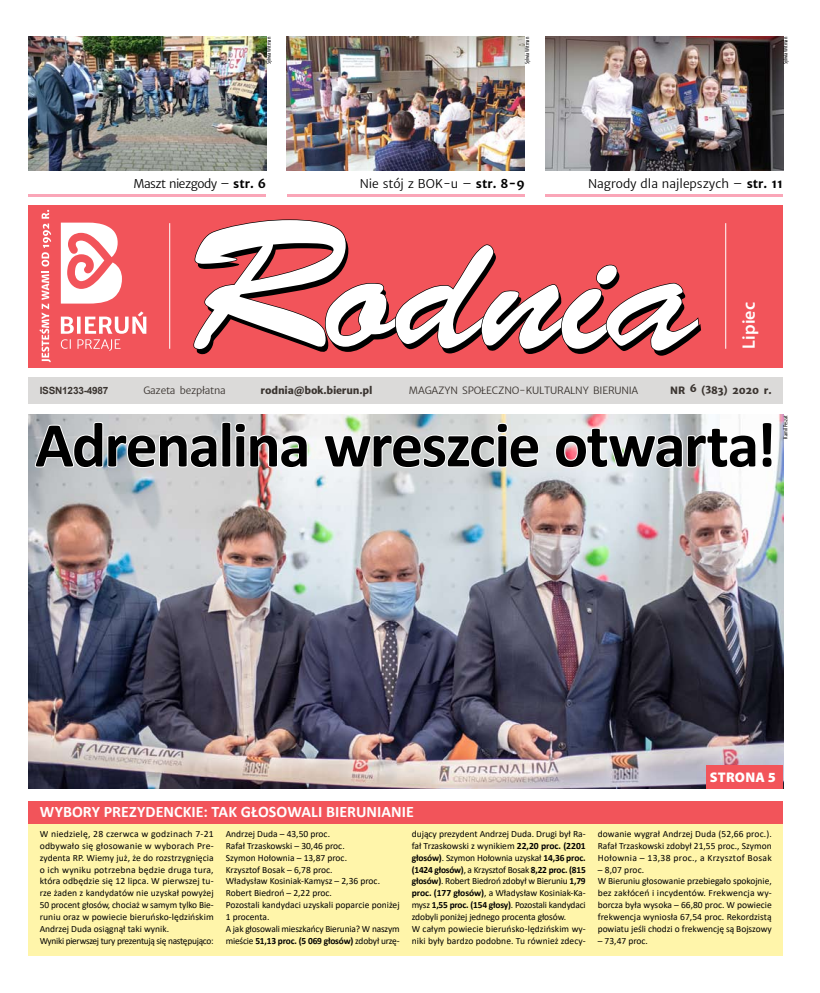
<style>
.page{position:relative;width:820px;height:993px;background:#fff}
.page>*{position:absolute;margin:0;border:0;box-sizing:border-box;transform-origin:0 0}
.t1{font:700 64px "Calibri";letter-spacing:-.025em;color:#000}
.t2{font:600 18px "Myriad Pro";letter-spacing:.005em;color:#fff}
.t3{font:700 16px "Calibri";color:#fff}
.t4{font:900 14px "Myriad Pro";letter-spacing:.02em;color:#fff}
.t5{font:12px "Merriweather Sans";color:#000}
.t6{font:12px "Merriweather Sans";letter-spacing:-.04em;color:#000}
.t7{font:10px "Merriweather Sans";letter-spacing:-.02em;color:#3a3430}
.t8{font:800 10px "Merriweather Sans";letter-spacing:-.02em;color:#3a3430}
.t9{font:700 10px "Arial";letter-spacing:-.02em;color:#3a3430}
.t10{font:9.5px/11.9px "Calibri";color:#000}
.t11{font:condensed 6px "Myriad Pro";color:#000}
.s1{font-weight:700}
</style>
<div class="page">
<img style="left:28px;top:414px;width:754px;height:374px">
<img style="left:287px;top:37px;width:237px;height:133px">
<img style="left:28px;top:37px;width:238px;height:133px">
<img style="left:545px;top:37px;width:237px;height:133px">
<hr style="left:287px;top:194px;width:237px;height:2px;background:#faa6b8">
<hr style="left:545px;top:194px;width:237px;height:2px;background:#faa6b8">
<hr style="left:28px;top:194px;width:238px;height:2px;background:#faa6b8">
<div style="left:28px;top:205px;width:754px;height:162px;background:#f2545a"></div>
<div style="left:28px;top:818px;width:754px;height:137px;background:#fff5aa"></div>
<div style="left:28px;top:800px;width:754px;height:23px;background:#f2545a"></div>
<img style="left:33px;top:210px;width:740px;height:383px">
<div style="left:706px;top:764px;width:76px;height:24px;background:#f2545a"></div>
<p class="t11" style="left:265px;top:64px;width:29px;rotate:-90deg">Sylwia Witman</p>
<p class="t11" style="left:523px;top:64px;width:29px;rotate:-90deg">Sylwia Witman</p>
<p class="t11" style="left:781px;top:64px;width:29px;rotate:-90deg">Sylwia Witman</p>
<p class="t6" style="left:133px;top:176px;width:134px">Maszt niezgody – <span class="s1">str. 6</span></p>
<p class="t5" style="left:359px;top:176px;width:166px">Nie stój z BOK-u – <span class="s1">str. 8-9</span></p>
<p class="t5" style="left:587px;top:176px;width:196px">Nagrody dla najlepszych – <span class="s1">str. 11</span></p>
<h2 class="t2" style="left:737px;top:348px;width:48px;rotate:-90deg">Lipiec</h2>
<p class="t9" style="left:40px;top:383px;width:70px">ISSN1233-4987</p>
<p class="t7" style="left:143px;top:384px;width:84px">Gazeta bezpłatna</p>
<p class="t8" style="left:260px;top:384px;width:113px">rodnia@bok.bierun.pl</p>
<p class="t7" style="left:409px;top:384px;width:231px">MAGAZYN SPOŁECZNO-KULTURALNY BIERUNIA</p>
<p class="t8" style="left:670px;top:384px;width:103px">NR 6 (383) 2020 r.</p>
<h1 class="t1" style="left:35px;top:399px;width:742px">Adrenalina wreszcie otwarta!</h1>
<p class="t11" style="left:781px;top:438px;width:25px;rotate:-90deg">Kamil Peszat</p>
<h3 class="t3" style="left:40px;top:800px;width:375px">Wybory prezydenckie: Tak głosowali bierunianie</h3>
<h3 class="t4" style="left:709px;top:767px;width:68px">STRONA 5</h3>
<p class="t10" style="left:40px;top:827px;width:175px">W niedzielę, 28 czerwca w godzinach 7-21 odbywało się głosowanie w wyborach Pre&shy;zydenta RP. Wiemy już, że do rozstrzygnięcia o ich wyniku potrzebna będzie druga tura, która odbędzie się 12 lipca. W pierwszej tu&shy;rze żaden z kandydatów nie uzyskał powyżej 50 procent głosów, chociaż w samym tylko Bie&shy;runiu oraz w powiecie bieruńsko-lędzińskim Andrzej Duda osiągnął taki wynik.<br>Wyniki pierwszej tury prezentują się następująco:</p>
<p class="t10" style="left:226px;top:827px;width:175px">Andrzej Duda – 43,50 proc.<br>Rafał Trzaskowski – 30,46 proc.<br>Szymon Hołownia – 13,87 proc.<br>Krzysztof Bosak – 6,78 proc.<br>Władysław Kosiniak-Kamysz – 2,36 proc.<br>Robert Biedroń – 2,22 proc.<br>Pozostali kandydaci uzyskali poparcie poniżej 1 procenta.<br>A jak głosowali mieszkańcy Bierunia? W naszym mieście <span class="s1">51,13 proc. (5 069 głosów)</span> zdobył urzę-</p>
<p class="t10" style="left:411px;top:827px;width:175px">dujący prezydent Andrzej Duda. Drugi był Ra&shy;fał Trzaskowski z wynikiem <span class="s1">22,20 proc. (2201 głosów)</span>. Szymon Hołownia uzyskał <span class="s1">14,36 proc. (1424 głosów)</span>, a Krzysztof Bosak <span class="s1">8,22 proc. (815 głosów)</span>. Robert Biedroń zdobył w Bieruniu <span class="s1">1,79 proc. (177 głosów)</span>, a Władysław Kosiniak-Ka&shy;mysz <span class="s1">1,55 proc. (154 głosy)</span>. Pozostali kandydaci zdobyli poniżej jednego procenta głosów.<br>W całym powiecie bieruńsko-lędzińskim wy&shy;niki były bardzo podobne. Tu również zdecy-</p>
<p class="t10" style="left:597px;top:827px;width:175px;text-align:justify">dowanie wygrał Andrzej Duda (52,66 proc.).<br>Rafał Trzaskowski zdobył 21,55 proc., Szymon Hołownia – 13,38 proc., a Krzysztof Bosak</p>
<p class="t10" style="left:597px;top:862px;width:175px">– 8,07 proc.<br>W Bieruniu głosowanie przebiegało spokojnie, bez zakłóceń i incydentów. Frekwencja wy&shy;borcza była wysoka – 66,80 proc. W powiecie frekwencja wyniosła 67,54 proc. Rekordzistą powiatu jeśli chodzi o frekwencję są Bojszowy</p>
<p class="t10" style="left:597px;top:934px;width:52px">– 73,47 proc.</p>
</div>
